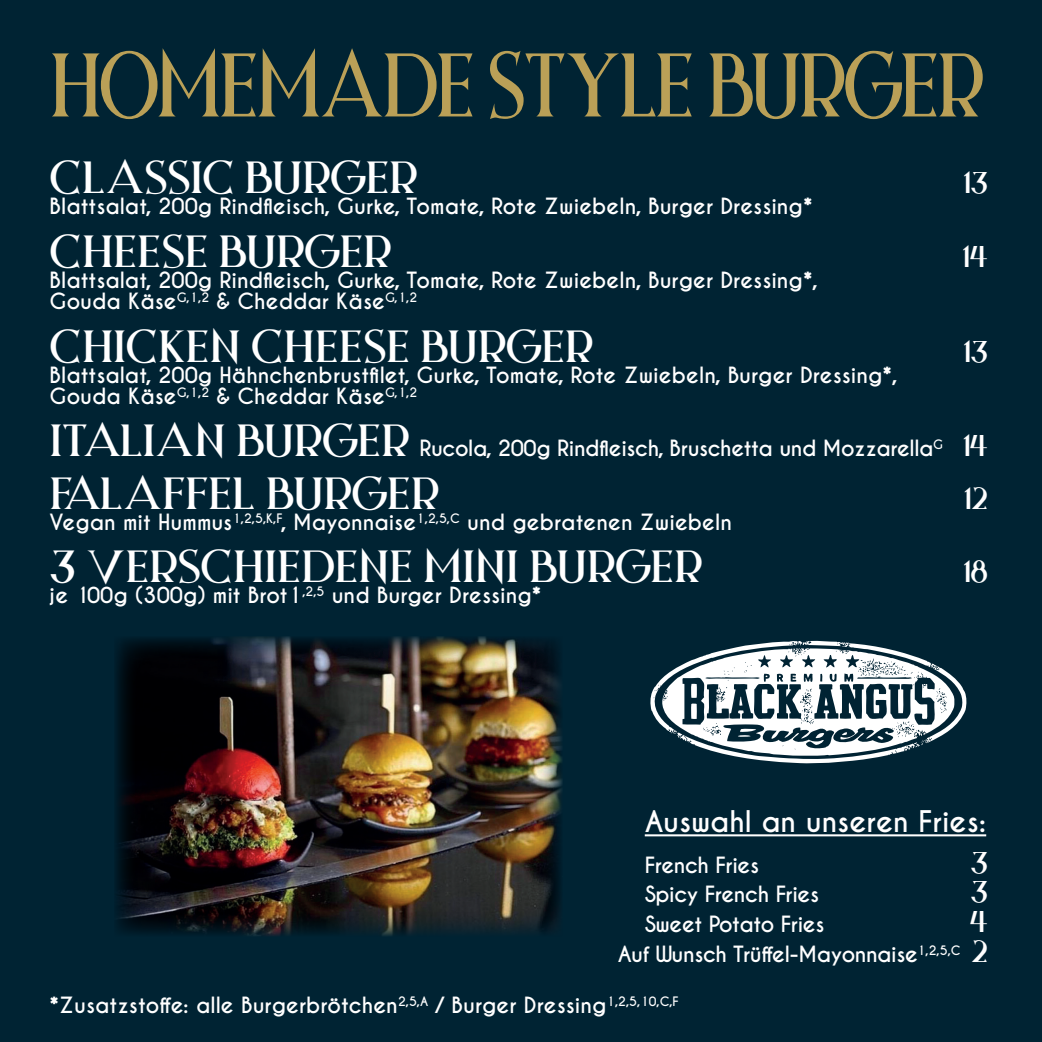
<style>
.page{position:relative;width:1042px;height:1042px;background:#002333}
.page>*{position:absolute;margin:0;border:0;box-sizing:border-box;transform-origin:0 0}
.t1{font:84px "Night Zone";letter-spacing:-.045em;color:#baa057;scale:.83 1}
.t2{font:42px "Night Zone";letter-spacing:-.01em;color:#fff}
.t3{font:700 28px "Caviar Dreams";color:#fff}
.t4{font:28px "Night Zone";color:#fff}
.t5{font:700 21px/21px "Caviar Dreams";color:#fff}
.t6{font:700 21px "Caviar Dreams";letter-spacing:-.02em;color:#fff}
.s1{font-family:"Night Zone";font-weight:400;font-size:42px}
</style>
<div class="page">
<hr style="left:645px;top:834px;width:341px;height:2px;background:#fff">
<img style="left:116px;top:636px;width:446px;height:300px">
<svg style="left:650px;top:640px;width:316px;height:123px"></svg>
<h1 class="t1" style="left:50px;top:30px;width:1128px">HOMEMADE STYLE BURGER</h1>
<h2 class="t2" style="left:50px;top:150px;width:370px">CLASSIC BURGER</h2>
<h3 class="t4" style="left:963px;top:165px;width:26px">13</h3>
<p class="t5" style="left:50px;top:197px;width:764px">Blattsalat, 200g Rindfleisch, Gurke, Tomate, Rote Zwiebeln, Burger Dressing*</p>
<h2 class="t2" style="left:50px;top:224px;width:344px">CHEESE BURGER</h2>
<h3 class="t4" style="left:962px;top:238px;width:27px">14</h3>
<p class="t5" style="left:50px;top:270px;width:770px">Blattsalat, 200g Rindfleisch, Gurke, Tomate, Rote Zwiebeln, Burger Dressing*,<br>Gouda Käse<sup>G,1,2</sup> &amp; Cheddar Käse<sup>G,1,2</sup></p>
<h2 class="t2" style="left:50px;top:318px;width:546px">CHICKEN CHEESE BURGER</h2>
<h3 class="t4" style="left:963px;top:333px;width:26px">13</h3>
<p class="t5" style="left:50px;top:365px;width:849px">Blattsalat, 200g Hähnchenbrustfilet, Gurke, Tomate, Rote Zwiebeln, Burger Dressing*,<br>Gouda Käse<sup>G,1,2</sup> &amp; Cheddar Käse<sup>G,1,2</sup></p>
<p class="t6" style="left:50px;top:435px;width:895px"><span class="s1">ITALIAN BURGER</span> Rucola, 200g Rindfleisch, Bruschetta und Mozzarella<sup>G</sup></p>
<h3 class="t4" style="left:963px;top:427px;width:26px">14</h3>
<h2 class="t2" style="left:50px;top:465px;width:391px">FALAFFEL BURGER</h2>
<p class="t5" style="left:50px;top:512px;width:684px">Vegan mit Hummus<sup>1,2,5,K,F</sup>, Mayonnaise<sup>1,2,5,C</sup> und gebratenen Zwiebeln</p>
<h2 class="t2" style="left:50px;top:539px;width:655px">3 VERSCHIEDENE MINI BURGER</h2>
<p class="t5" style="left:50px;top:585px;width:493px">je 100g (300g) mit Brot1<sup>,2,5</sup> und Burger Dressing*</p>
<h3 class="t4" style="left:964px;top:480px;width:25px">12</h3>
<h3 class="t4" style="left:963px;top:553px;width:26px">18</h3>
<h3 class="t3" style="left:645px;top:805px;width:343px">Auswahl an unseren Fries:</h3>
<p class="t6" style="left:645px;top:852px;width:116px">French Fries</p>
<h3 class="t4" style="left:970px;top:844px;width:19px">3</h3>
<p class="t6" style="left:645px;top:882px;width:176px">Spicy French Fries</p>
<h3 class="t4" style="left:970px;top:873px;width:19px">3</h3>
<p class="t6" style="left:645px;top:911px;width:181px">Sweet Potato Fries</p>
<h3 class="t4" style="left:969px;top:903px;width:20px">4</h3>
<p class="t6" style="left:618px;top:941px;width:344px">Auf Wunsch Trüffel-Mayonnaise<sup>1,2,5,C</sup></p>
<h3 class="t4" style="left:971px;top:933px;width:18px">2</h3>
<p class="t5" style="left:50px;top:995px;width:631px">*Zusatzstoffe: alle Burgerbrötchen<sup>2,5,A</sup> / Burger Dressing<sup>1,2,5,10,C,F</sup></p>
</div>
